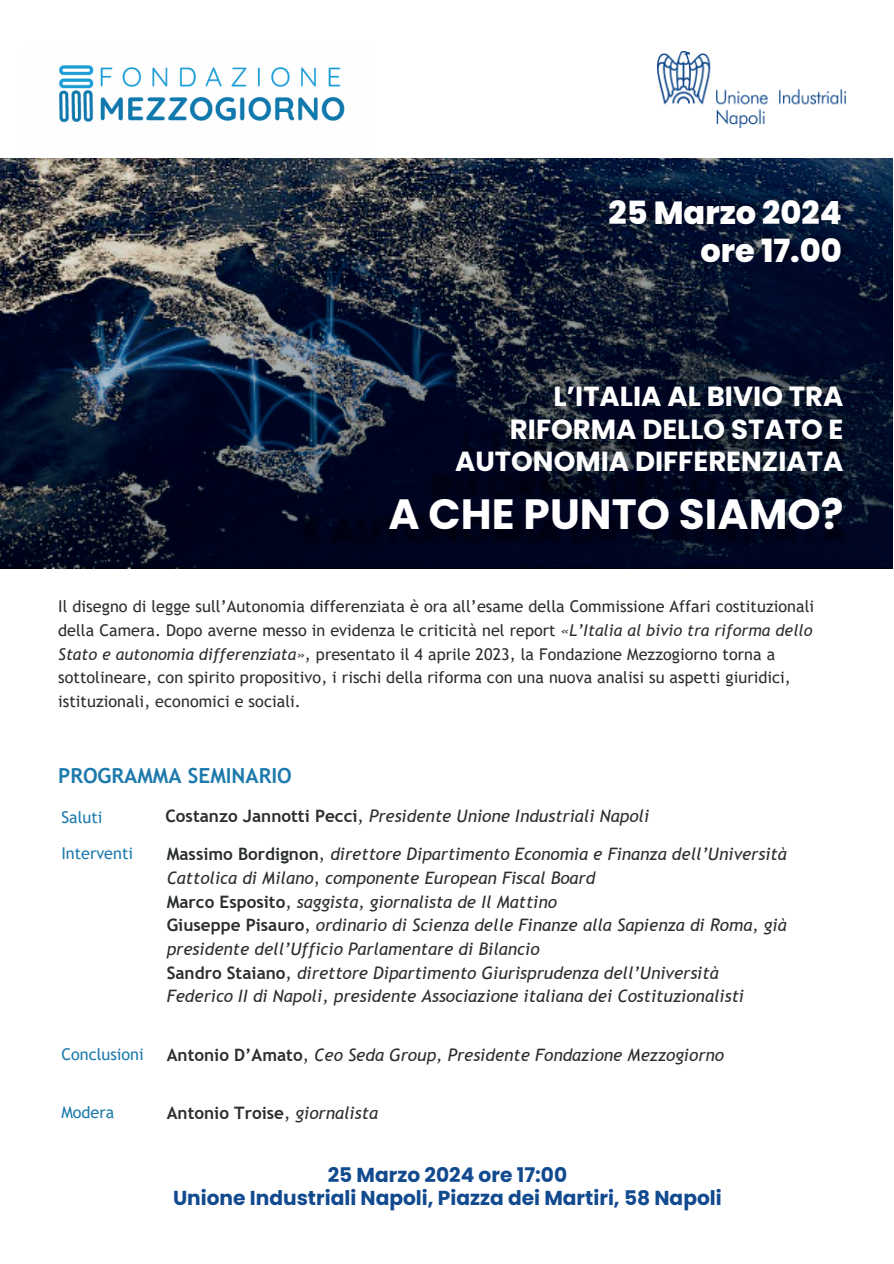
<style>
.page{position:relative;width:894px;height:1264px;background:#fff}
.page>*{position:absolute;margin:0;border:0;box-sizing:border-box;transform-origin:0 0}
.t1{font:700 42.3px "Poppins";color:#fff}
.t2{font:800 31.95px/38.2px "Poppins";color:#fff;text-align:right}
.t3{font:700 27.6px/32.7px "Poppins";color:#fff;text-align:right}
.t4{font:700 20.85px "Trebuchet MS";color:#1d7aac}
.t5{font:700 20.1px/23.7px "Poppins";color:#124a8f;text-align:center}
.t6{font:italic 17.1px/23.7px "Trebuchet MS";color:#2b2e2e}
.t7{font:700 17.1px "Trebuchet MS";color:#2b2e2e}
.t8{font:16.2px/23.7px "Trebuchet MS";letter-spacing:.005em;color:#2b2e2e}
.t9{font:16.2px "Trebuchet MS";color:#1d7aac}
.s1{font-style:italic}
.s2{font-weight:700;font-style:normal}
.s3{font-style:normal}
.s4{font-weight:400}
.s5{font-weight:400;font-style:italic}
</style>
<div class="page">
<img style="left:0;top:158px;width:892px;height:410px">
<img style="left:58px;top:65px;width:287px;height:58px">
<img style="left:657px;top:52px;width:188px;height:75px">
<h2 class="t2" style="left:608px;top:194px;width:235px">25 Marzo 2024 ore 17.00</h2>
<h3 class="t3" style="left:455px;top:380px;width:390px">L’ITALIA AL BIVIO TRA<br>RIFORMA DELLO STATO E<br>AUTONOMIA DIFFERENZIATA</h3>
<h1 class="t1" style="left:388px;top:490px;width:456px">A CHE PUNTO SIAMO?</h1>
<p class="t8" style="left:58px;top:594px;width:757px">Il disegno di legge sull’Autonomia differenziata è ora all’esame della Commissione Affari costituzionali della Camera. Dopo averne messo in evidenza le criticità nel report <span class="s1">«L’Italia al bivio tra riforma dello Stato e autonomia differenziata»</span>, presentato il 4 aprile 2023, la Fondazione Mezzogiorno torna a sottolineare, con spirito propositivo, i rischi della riforma con una nuova analisi su aspetti giuridici, istituzionali, economici e sociali.</p>
<p class="t4" style="left:58px;top:762px;width:235px">PROGRAMMA SEMINARIO</p>
<p class="t9" style="left:61px;top:807px;width:42px">Saluti</p>
<p class="t6" style="left:165px;top:803px;width:485px"><span class="s2">Costanzo Jannotti Pecci</span><span class="s3">,</span> Presidente Unione Industriali Napoli</p>
<p class="t9" style="left:61px;top:843px;width:73px">Interventi</p>
<p class="t6" style="left:167px;top:842px;width:621px"><span class="s2">Massimo Bordignon</span><span class="s3">,</span> direttore Dipartimento Economia e Finanza dell’Università Cattolica di Milano<span class="s3">,</span> componente European Fiscal Board<br><span class="s2">Marco Esposito</span><span class="s3">,</span> saggista, giornalista de Il Mattino<br><span class="s2">Giuseppe Pisauro</span><span class="s3">,</span> ordinario di Scienza delle Finanze alla Sapienza di Roma, già presidente dell’Ufficio Parlamentare di Bilancio<br><span class="s2">Sandro Staiano</span><span class="s3">,</span> direttore Dipartimento Giurisprudenza dell’Università Federico II di Napoli, presidente Associazione italiana dei Costituzionalisti</p>
<p class="t9" style="left:61px;top:1044px;width:84px">Conclusioni</p>
<p class="t6" style="left:167px;top:1043px;width:558px"><span class="s2">Antonio D’Amato</span><span class="s3">,</span> Ceo Seda Group, Presidente Fondazione Mezzogiorno</p>
<p class="t9" style="left:61px;top:1102px;width:54px">Modera</p>
<p class="t7" style="left:167px;top:1102px;width:213px">Antonio Troise<span class="s4">,</span> <span class="s5">giornalista</span></p>
<p class="t5" style="left:173px;top:1162px;width:550px">25 Marzo 2024 ore 17:00<br>Unione Industriali Napoli, Piazza dei Martiri, 58 Napoli</p>
</div>
